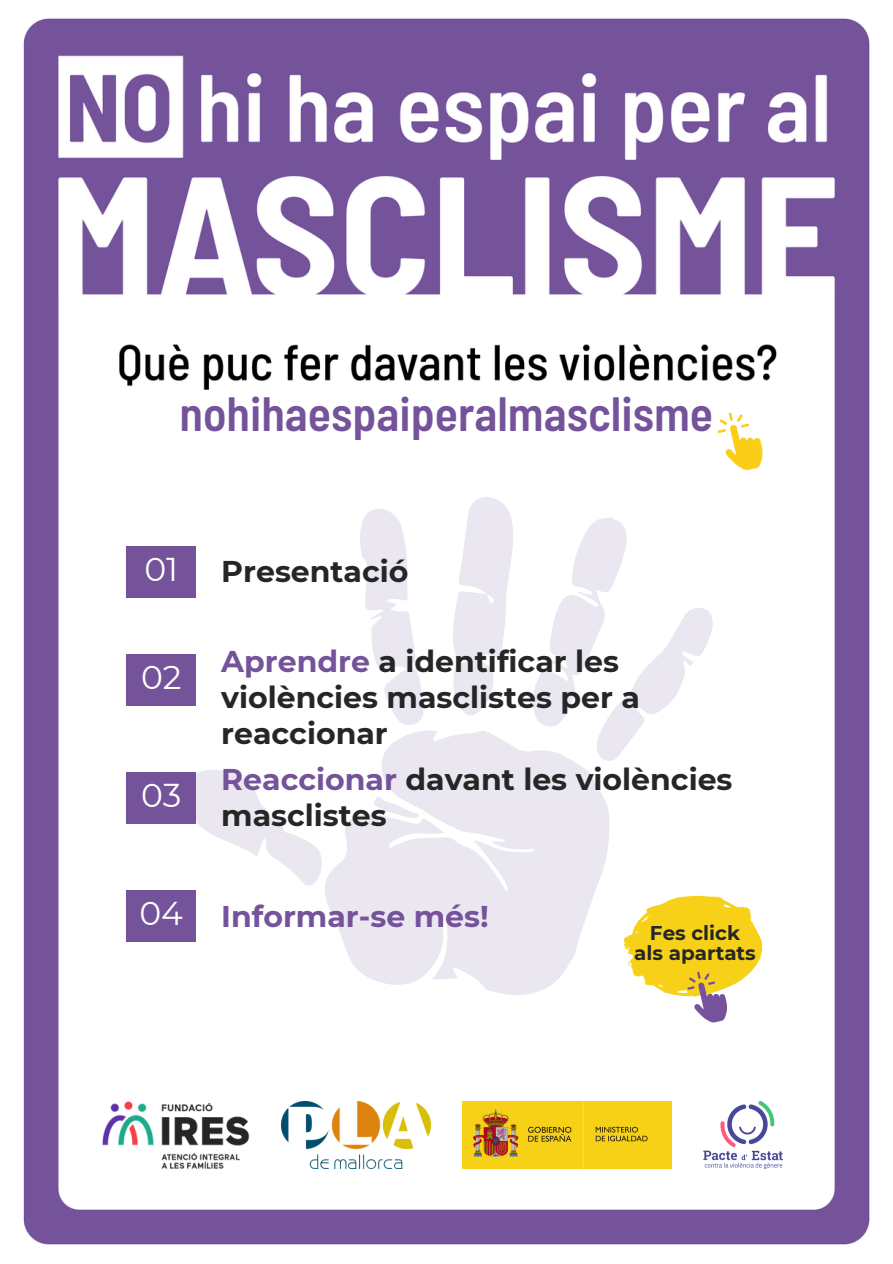
<style>
.page{position:relative;width:893px;height:1264px;background:#fff}
.page>*{position:absolute;margin:0;border:0;box-sizing:border-box;transform-origin:0 0}
.t1{font:600 semi-condensed 48px "Barlow";color:#74539b}
.t2{font:33px "Montserrat";color:#fff}
.t3{font:700 30px/36px "Montserrat";color:#262626}
.t4{font:700 30px "Montserrat";color:#74539b}
.t5{font:700 19.95px "Montserrat";color:#262626}
.s1{color:#74539b}
</style>
<div class="page">
<img style="left:23px;top:18px;width:847px;height:1227px">
<svg style="left:324px;top:730px;width:285px;height:265px;fill:#ebe7f1"></svg>
<svg style="left:181px;top:769px;width:141px;height:118px"></svg>
<svg style="left:451px;top:496px;width:62px;height:221px"></svg>
<svg style="left:359px;top:506px;width:64px;height:221px"></svg>
<svg style="left:530px;top:517px;width:183px;height:245px"></svg>
<svg style="left:373px;top:795px;width:46px;height:23px"></svg>
<div style="left:127px;top:546px;width:69px;height:52px;background:#74539b"></div>
<div style="left:127px;top:654px;width:69px;height:52px;background:#74539b"></div>
<div style="left:127px;top:772px;width:69px;height:52px;background:#74539b"></div>
<div style="left:127px;top:890px;width:69px;height:52px;background:#74539b"></div>
<div style="left:152px;top:392px;width:588px;height:52px;background:#fff"></div>
<svg style="left:717px;top:412px;width:45px;height:58px"></svg>
<div style="left:152px;top:1054px;width:588px;height:119px;background:#fff"></div>
<img style="left:102px;top:1101px;width:147px;height:67px">
<img style="left:281px;top:1101px;width:149px;height:67px">
<img style="left:703px;top:1101px;width:81px;height:67px">
<img style="left:462px;top:1101px;width:209px;height:67px">
<svg style="left:623px;top:895px;width:139px;height:127px"></svg>
<p class="t1" style="left:179px;top:383px;width:535px">nohihaespaiperalmasclisme</p>
<p class="t2" style="left:144px;top:549px;width:35px">01</p>
<p class="t3" style="left:221px;top:553px;width:189px">Presentació</p>
<p class="t2" style="left:141px;top:657px;width:42px">02</p>
<p class="t2" style="left:141px;top:775px;width:42px">03</p>
<p class="t2" style="left:139px;top:893px;width:45px">04</p>
<p class="t3" style="left:221px;top:643px;width:420px"><span class="s1">Aprendre</span> a identificar les violències masclistes per a reaccionar</p>
<p class="t3" style="left:221px;top:761px;width:512px"><span class="s1">Reaccionar</span> davant les violències masclistes</p>
<p class="t4" style="left:221px;top:897px;width:269px">Informar-se més!</p>
<p class="t5" style="left:650px;top:920px;width:92px">Fes click</p>
<p class="t5" style="left:634px;top:940px;width:123px">als apartats</p>
</div>
